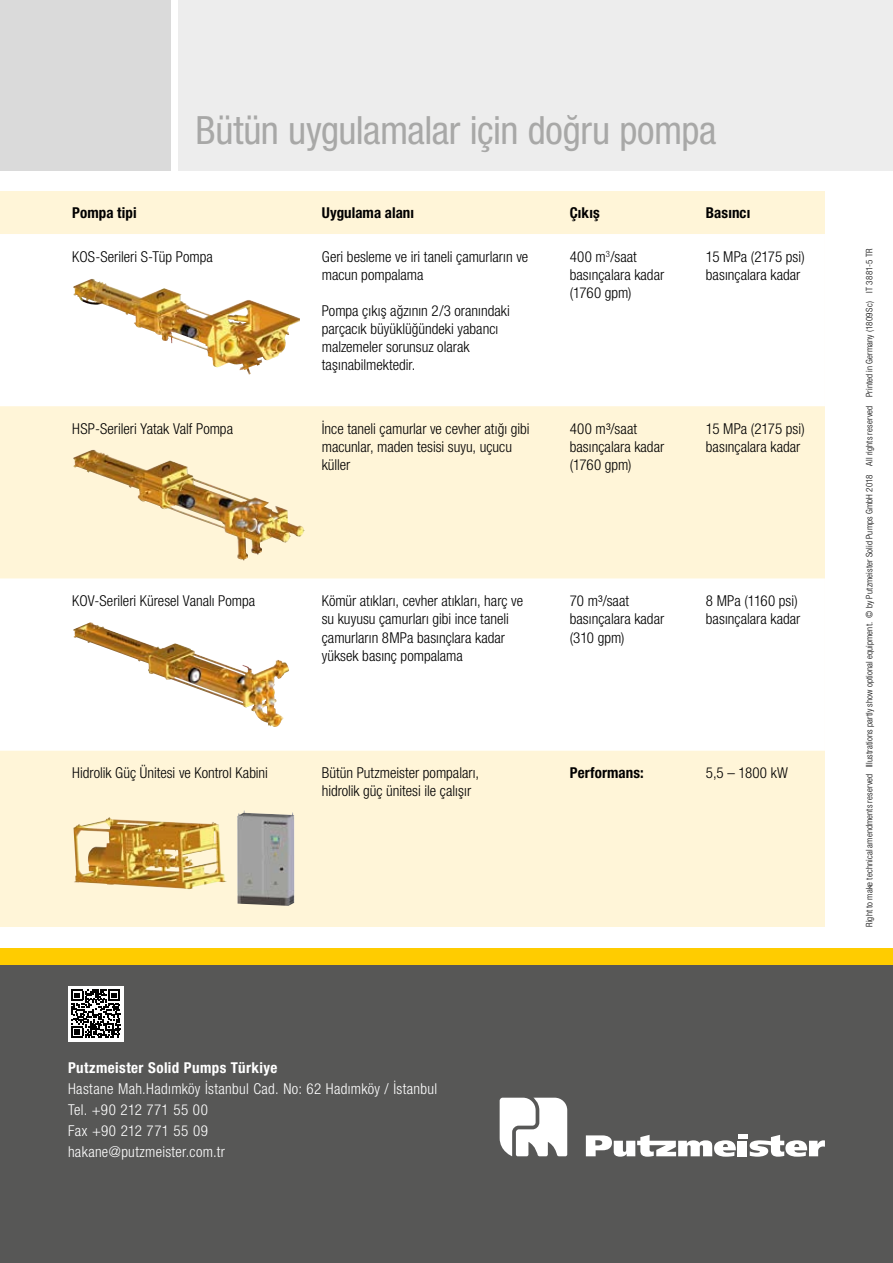
<style>
.page{position:relative;width:893px;height:1263px;background:#fff}
.page>*{position:absolute;margin:0;border:0;box-sizing:border-box;transform-origin:0 0}
.t1{font:condensed 39px "Helvetica Neue LT Pro";letter-spacing:-.015em;color:#a8a8a7}
.t2{font:300 condensed 15px/18px "Helvetica Neue LT Pro";color:#000}
.t3{font:300 condensed 15px/21px "Helvetica Neue LT Pro";letter-spacing:.02em;color:#fff}
.t4{font:700 condensed 15px "Helvetica Neue LT Pro";letter-spacing:.005em;color:#000}
.t5{font:700 condensed 15px "Helvetica Neue LT Pro";letter-spacing:.025em;color:#fff}
.t6{font:300 condensed 9px "Helvetica Neue LT Pro";letter-spacing:.015em;color:#000}
</style>
<div class="page">
<div style="left:179px;top:0;width:714px;height:170px;background:#ededed"></div>
<div style="left:0;top:0;width:170px;height:170px;background:#dadada"></div>
<div style="left:0;top:191px;width:825px;height:736px;background:#fff5d8"></div>
<div style="left:0;top:948px;width:893px;height:17px;background:#fc0"></div>
<svg style="left:0;top:234px;width:825px;height:517px;fill:#fff"></svg>
<div style="left:0;top:965px;width:893px;height:298px;background:#575756"></div>
<svg style="left:500px;top:1098px;width:67px;height:58px;background:#e6e6e6"></svg>
<svg style="left:586px;top:1135px;width:239px;height:22px"></svg>
<div style="left:68px;top:986px;width:55px;height:55px;background:#fff"></div>
<svg style="left:72px;top:989px;width:48px;height:49px"></svg>
<img style="left:73px;top:286px;width:215px;height:89px">
<img style="left:73px;top:623px;width:216px;height:105px">
<img style="left:73px;top:817px;width:154px;height:72px">
<img style="left:237px;top:810px;width:57px;height:96px">
<img style="left:73px;top:450px;width:231px;height:110px">
<h1 class="t1" style="left:196px;top:108px;width:522px">Bütün uygulamalar için doğru pompa</h1>
<p class="t4" style="left:72px;top:204px;width:66px">Pompa tipi</p>
<p class="t4" style="left:322px;top:204px;width:94px">Uygulama alanı</p>
<p class="t4" style="left:570px;top:204px;width:31px">Çıkış</p>
<p class="t4" style="left:706px;top:204px;width:46px">Basıncı</p>
<p class="t2" style="left:72px;top:247px;width:142px">KOS-Serileri S-Tüp Pompa</p>
<p class="t2" style="left:322px;top:247px;width:208px">Geri besleme ve iri taneli çamurların ve macun pompalama</p>
<p class="t2" style="left:322px;top:301px;width:190px">Pompa çıkış ağzının 2/3 oranındaki parçacık büyüklüğündeki yabancı malzemeler sorunsuz olarak taşınabilmektedir.</p>
<p class="t2" style="left:570px;top:247px;width:96px">400 m<sup>3</sup>/saat basınçalara kadar (1760 gpm)</p>
<p class="t2" style="left:706px;top:247px;width:100px">15 MPa (2175 psi) basınçalara kadar</p>
<p class="t2" style="left:72px;top:419px;width:162px">HSP-Serileri Yatak Valf Pompa</p>
<p class="t2" style="left:322px;top:419px;width:209px">İnce taneli çamurlar ve cevher atığı gibi macunlar, maden tesisi suyu, uçucu küller</p>
<p class="t2" style="left:570px;top:419px;width:96px">400 m³/saat basınçalara kadar (1760 gpm)</p>
<p class="t2" style="left:706px;top:419px;width:100px">15 MPa (2175 psi) basınçalara kadar</p>
<p class="t2" style="left:72px;top:592px;width:184px">KOV-Serileri Küresel Vanalı Pompa</p>
<p class="t2" style="left:322px;top:592px;width:203px">Kömür atıkları, cevher atıkları, harç ve su kuyusu çamurları gibi ince taneli çamurların 8MPa basınçlara kadar yüksek basınç pompalama</p>
<p class="t2" style="left:570px;top:592px;width:96px">70 m³/saat basınçalara kadar (310 gpm)</p>
<p class="t2" style="left:706px;top:592px;width:96px">8 MPa (1160 psi) basınçalara kadar</p>
<p class="t2" style="left:72px;top:764px;width:197px">Hidrolik Güç Ünitesi ve Kontrol Kabini</p>
<p class="t2" style="left:322px;top:764px;width:159px">Bütün Putzmeister pompaları, hidrolik güç ünitesi ile çalışır</p>
<p class="t4" style="left:570px;top:764px;width:75px">Performans:</p>
<p class="t2" style="left:706px;top:764px;width:84px">5,5 – 1800 kW</p>
<p class="t5" style="left:68px;top:1058px;width:211px">Putzmeister Solid Pumps Türkiye</p>
<p class="t3" style="left:68px;top:1078px;width:371px">Hastane Mah.Hadımköy İstanbul Cad. No: 62 Hadımköy / İstanbul<br>Tel. +90 212 771 55 00<br>Fax +90 212 771 55 09<br>hakane@putzmeister.com.tr</p>
<p class="t6" style="left:864px;top:927px;width:680px;rotate:-90deg">Right to make technical amendments reserved Illustrations partly show optional equipment. © by Putzmeister Solid Pumps GmbH 2018 All rights reserved Printed in Germany (1809Sc) IT 3881-5 TR</p>
</div>
